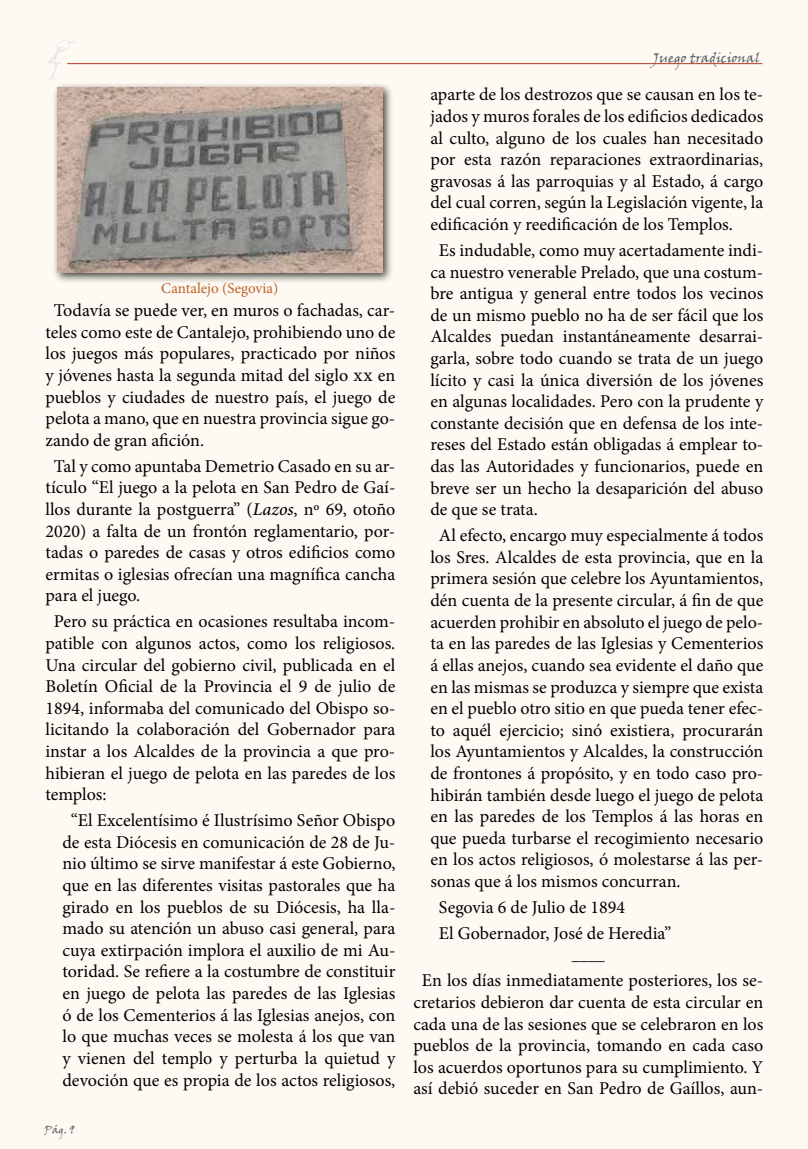
<style>
.page{position:relative;width:808px;height:1149px;background:#fff}
.page>*{position:absolute;margin:0;border:0;box-sizing:border-box;transform-origin:0 0}
.t1{font:18px/21.6px "Minion Pro";color:#000;text-align:justify}
.t2{font:16.5px "Minion Pro";color:#000}
.t3{font:15px "Minion Pro";color:#bb6125}
.t4{font:13.5px "Viner Hand ITC";color:#616264}
.t5{font:10.5px "Viner Hand ITC";color:#616264}
.s1{font-weight:500;font-style:italic}
</style>
<div class="page">
<div style="left:0;top:0;width:808px;height:1148px;background:#fef9f2"></div>
<hr style="left:67px;top:63px;width:695px;height:1px;background:#b93926">
<svg style="left:46px;top:40px;width:31px;height:40px"></svg>
<div style="left:52px;top:82px;width:341px;height:201px;background:#000;opacity:.75"></div>
<img style="left:57px;top:87px;width:325px;height:185px">
<p class="t3" style="left:161px;top:278px;width:118px">Cantalejo (Segovia)</p>
<p class="t1" style="left:45px;top:299px;width:351px;text-indent:8px">Todavía se puede ver, en muros o fachadas, car&shy;teles como este de Cantalejo, prohibiendo uno de los juegos más populares, practicado por niños y jóvenes hasta la segunda mitad del siglo xx en pueblos y ciudades de nuestro país, el juego de pelota a mano, que en nuestra provincia sigue go&shy;zando de gran afición.</p>
<p class="t1" style="left:45px;top:455px;width:351px;text-indent:8px">Tal y como apuntaba Demetrio Casado en su ar&shy;tículo “El juego a la pelota en San Pedro de Gaí&shy;llos durante la postguerra” (<span class="s1">Lazos</span>, nº 69, otoño 2020) a falta de un frontón reglamentario, por&shy;tadas o paredes de casas y otros edificios como ermitas o iglesias ofrecían una magnífica cancha para el juego.</p>
<p class="t1" style="left:45px;top:610px;width:351px;text-indent:8px">Pero su práctica en ocasiones resultaba incom&shy;patible con algunos actos, como los religiosos.<br>Una circular del gobierno civil, publicada en el Boletín Oficial de la Provincia el 9 de julio de 1894, informaba del comunicado del Obispo so&shy;licitando la colaboración del Gobernador para instar a los Alcaldes de la provincia a que pro&shy;hibieran el juego de pelota en las paredes de los templos:</p>
<p class="t1" style="left:62px;top:809px;width:334px;text-align:center">“El Excelentísimo é Ilustrísimo Señor Obispo de esta Diócesis en comunicación de 28 de Ju&shy;nio último se sirve manifestar á este Gobierno, que en las diferentes visitas pastorales que ha girado en los pueblos de su Diócesis, ha lla&shy;mado su atención un abuso casi general, para cuya extirpación implora el auxilio de mi Au&shy;toridad. Se refiere a la costumbre de constituir en juego de pelota las paredes de las Iglesias ó de los Cementerios á las Iglesias anejos, con lo que muchas veces se molesta á los que van y vienen del templo y perturba la quietud y devoción que es propia de los actos religiosos,</p>
<p class="t5" style="left:45px;top:1122px;width:31px">Pág. 9</p>
<p class="t4" style="left:653px;top:49px;width:109px">Juego tradicional</p>
<p class="t1" style="left:430px;top:84px;width:334px">aparte de los destrozos que se causan en los te&shy;jados y muros forales de los edificios dedicados al culto, alguno de los cuales han necesitado por esta razón reparaciones extraordinarias, gravosas á las parroquias y al Estado, á cargo del cual corren, según la Legislación vigente, la edificación y reedificación de los Templos.</p>
<p class="t1" style="left:430px;top:239px;width:334px;text-indent:8px">Es indudable, como muy acertadamente indi&shy;ca nuestro venerable Prelado, que una costum&shy;bre antigua y general entre todos los vecinos de un mismo pueblo no ha de ser fácil que los Alcaldes puedan instantáneamente desarrai&shy;garla, sobre todo cuando se trata de un juego lícito y casi la única diversión de los jóvenes en algunas localidades. Pero con la prudente y constante decisión que en defensa de los inte&shy;reses del Estado están obligadas á emplear to&shy;das las Autoridades y funcionarios, puede en breve ser un hecho la desaparición del abuso de que se trata.</p>
<p class="t1" style="left:430px;top:524px;width:334px;text-indent:8px">Al efecto, encargo muy especialmente á todos los Sres. Alcaldes de esta provincia, que en la primera sesión que celebre los Ayuntamientos, dén cuenta de la presente circular, á fin de que acuerden prohibir en absoluto el juego de pelo&shy;ta en las paredes de las Iglesias y Cementerios á ellas anejos, cuando sea evidente el daño que en las mismas se produzca y siempre que exista en el pueblo otro sitio en que pueda tener efec&shy;to aquél ejercicio; sinó existiera, procurarán los Ayuntamientos y Alcaldes, la construcción de frontones á propósito, y en todo caso pro&shy;hibirán también desde luego el juego de pelota en las paredes de los Templos á las horas en que pueda turbarse el recogimiento necesario en los actos religiosos, ó molestarse á las per&shy;sonas que á los mismos concurran.</p>
<p class="t1" style="left:439px;top:894px;width:234px;line-height:25.8px">Segovia 6 de Julio de 1894<br>El Gobernador, José de Heredia”</p>
<p class="t2" style="left:572px;top:943px;width:34px">____</p>
<p class="t1" style="left:413px;top:969px;width:351px;text-align:center">En los días inmediatamente posteriores, los se&shy;cretarios debieron dar cuenta de esta circular en cada una de las sesiones que se celebraron en los pueblos de la provincia, tomando en cada caso los acuerdos oportunos para su cumplimiento. Y así debió suceder en San Pedro de Gaíllos, aun-</p>
</div>
